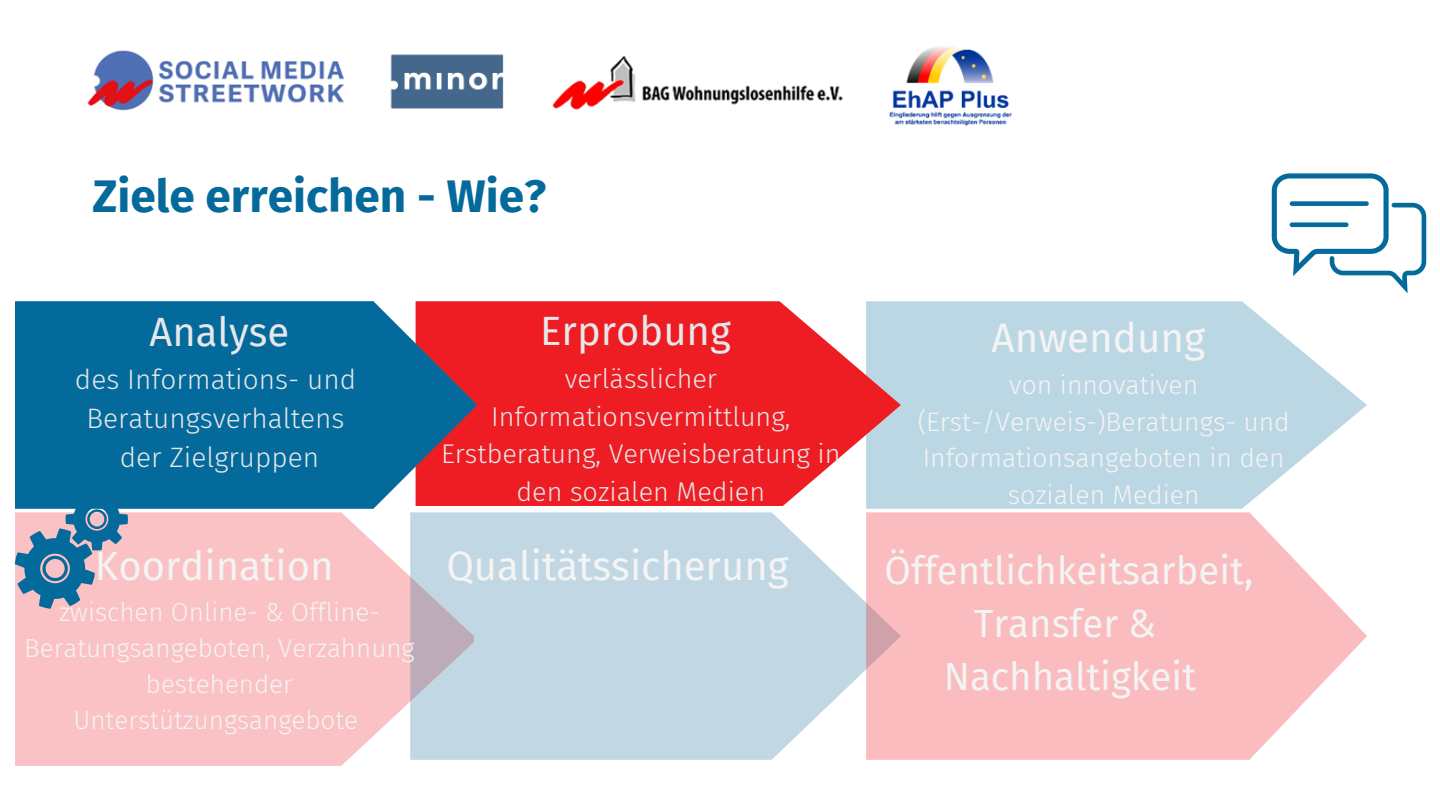
<style>
.page{position:relative;width:1440px;height:810px;background:#fff}
.page>*{position:absolute;margin:0;border:0;box-sizing:border-box;transform-origin:0 0}
.t1{font:700 45.9px "Fira Sans";color:#046a9b}
.t2{font:40.4px "Fira Sans";color:#f4f4f4}
.t3{font:40px "Fira Sans";color:#f4f4f4}
.t4{font:40px "Fira Sans";color:#e6e7e9}
.t5{font:38.4px/53.2px "Fira Sans";color:#f4f4f4;text-align:center}
.t6{font:300 28px/39px "Fira Sans";color:#e6e7e9;text-align:center}
.t7{font:300 27px/37.5px "Fira Sans";color:#e6e7e9;text-align:center}
.t8{font:300 26.5px/36.8px "Fira Sans";color:#f4f4f4;text-align:center}
.t9{font:300 26px/36px "Fira Sans";color:#f4f4f4;text-align:center}
</style>
<div class="page">
<img style="left:87px;top:45px;width:925px;height:81px">
<svg style="left:866px;top:301px;width:501px;height:208px;background:#c5dce7"></svg>
<div style="left:15px;top:512px;width:395px;height:254px;background:#fac2c4"></div>
<svg style="left:410px;top:512px;width:456px;height:248px;background:#c5d9e4"></svg>
<svg style="left:475px;top:301px;width:426px;height:205px;background:#eb3940"></svg>
<svg style="left:15px;top:301px;width:460px;height:208px;background:#196895"></svg>
<svg style="left:15px;top:488px;width:113px;height:121px;background:#7694af"></svg>
<svg style="left:1272px;top:173px;width:154px;height:120px"></svg>
<div style="left:1290px;top:201px;width:79px;height:5px;background:#046a9b;border-radius:2px"></div>
<div style="left:1290px;top:222px;width:59px;height:5px;background:#046a9b;border-radius:2px"></div>
<svg style="left:866px;top:512px;width:500px;height:248px;background:#fac3c5"></svg>
<h1 class="t1" style="left:92px;top:169px;width:455px">Ziele erreichen - Wie?</h1>
<h3 class="t4" style="left:149px;top:309px;width:141px">Analyse</h3>
<p class="t6" style="left:75px;top:361px;width:283px">des Informations- und<br>Beratungsverhaltens der Zielgruppen</p>
<h3 class="t4" style="left:540px;top:308px;width:192px">Erprobung</h3>
<p class="t7" style="left:441px;top:360px;width:401px">verlässlicher<br>Informationsvermittlung,<br>Erstberatung, Verweisberatung in den sozialen Medien</p>
<h2 class="t2" style="left:992px;top:314px;width:215px">Anwendung</h2>
<p class="t8" style="left:918px;top:367px;width:374px">von innovativen (Erst-/Verweis-)Beratungs- und<br>Informationsangeboten in den sozialen Medien</p>
<h3 class="t3" style="left:95px;top:543px;width:240px">Koordination</h3>
<p class="t9" style="left:24px;top:594px;width:392px">zwischen Online- &amp; Offline-<br>Beratungsangeboten, Verzahnung bestehender<br>Unterstützungsangebote</p>
<h3 class="t3" style="left:446px;top:543px;width:344px">Qualitätssicherung</h3>
<h3 class="t5" style="left:885px;top:544px;width:370px">Öffentlichkeitsarbeit,<br>Transfer &amp;<br>Nachhaltigkeit</h3>
</div>
